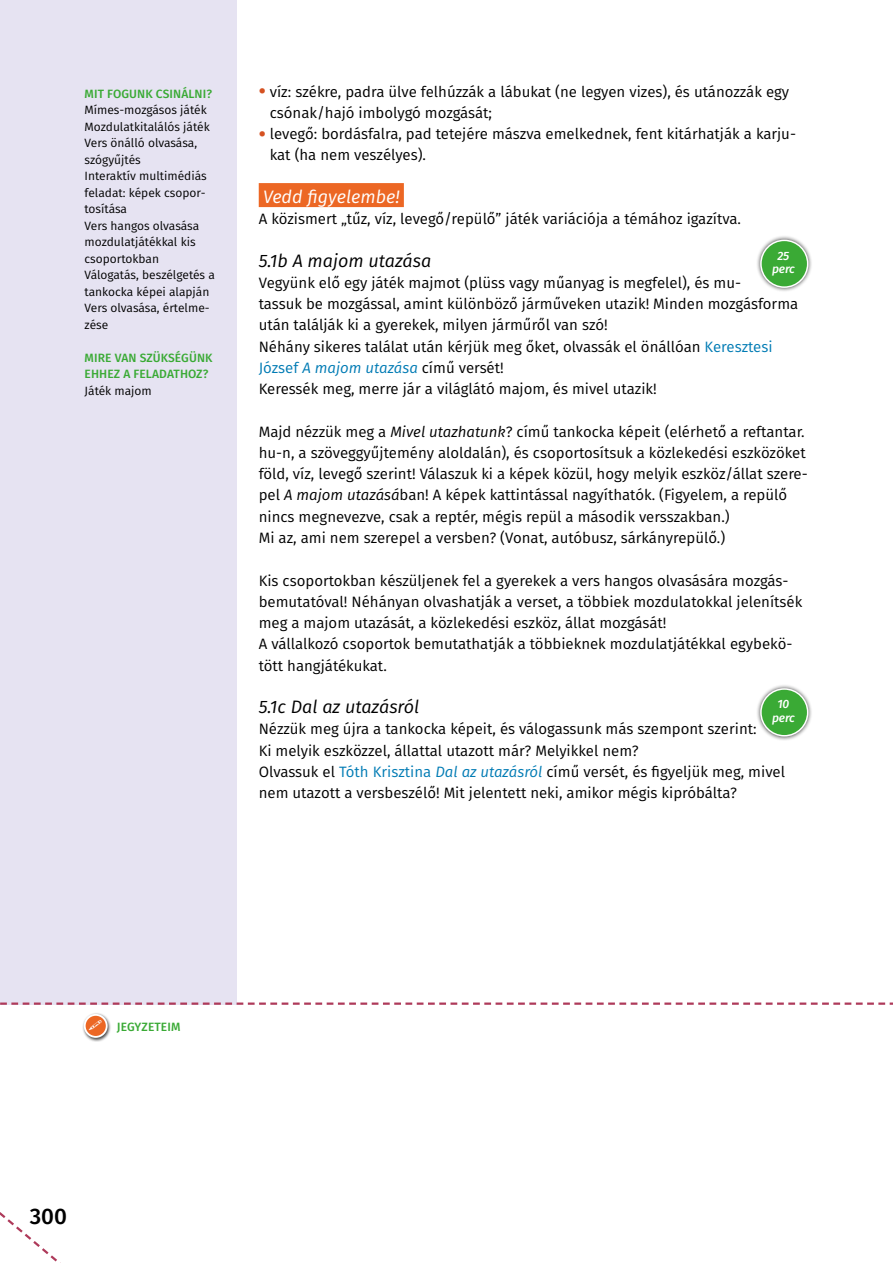
<style>
.page{position:relative;width:893px;height:1263px;background:#fff}
.page>*{position:absolute;margin:0;border:0;box-sizing:border-box;transform-origin:0 0}
.t1{font:500 22.5px "Fira Sans";color:#000}
.t2{font:italic 18px "Fira Sans";color:#000}
.t3{font:italic 18px "Fira Sans";color:#fff}
.t4{font:15px/21.3px "Fira Sans";color:#000}
.t5{font:12px/16.5px "Fira Sans";color:#000}
.t6{font:500 12px/16.5px "Fira Sans";letter-spacing:.01em;color:#3aaa35}
.t7{font:italic 500 12px/13.5px "Fira Sans";letter-spacing:-.01em;color:#fff;text-align:center}
.s1{font-weight:500;font-size:21px;color:#d55121}
.s2{color:#007bb4}
.s3{font-style:italic;color:#007bb4}
.s4{font-style:italic}
</style>
<div class="page">
<div style="left:0;top:0;width:237px;height:1005px;background:#e6e3f2"></div>
<div style="left:82px;top:1012px;width:30px;height:30px;background:#000;opacity:.75"></div>
<svg style="left:85px;top:1015px;width:22px;height:22px"></svg>
<div style="left:84px;top:1014px;width:24px;height:24px;border:2px solid #fff;border-radius:50%"></div>
<div style="left:259px;top:183px;width:145px;height:24px;background:#ec6724"></div>
<svg style="left:0;top:1212px;width:61px;height:51px"></svg>
<svg style="left:0;top:1002px;width:893px;height:3px"></svg>
<div style="left:756px;top:684px;width:57px;height:57px;background:#000;opacity:.75"></div>
<div style="left:761px;top:689px;width:47px;height:47px;background:#3aaa35;border-radius:50%"></div>
<div style="left:760px;top:688px;width:48px;height:48px;border:2px solid #fff;border-radius:50%"></div>
<div style="left:756px;top:235px;width:57px;height:57px;background:#000;opacity:.75"></div>
<div style="left:761px;top:240px;width:47px;height:47px;background:#3aaa35;border-radius:50%"></div>
<div style="left:760px;top:240px;width:48px;height:48px;border:2px solid #fff;border-radius:50%"></div>
<svg style="left:89px;top:1020px;width:13px;height:10px"></svg>
<p class="t6" style="left:85px;top:85px;width:129px">MIT FOGUNK CSINÁLNI?</p>
<p class="t5" style="left:85px;top:102px;width:132px">Mímes-mozgásos játék<br>Mozdulatkitalálós játék<br>Vers önálló olvasása, szógyűjtés<br>Interaktív multimédiás feladat: képek csopor&shy;tosítása<br>Vers hangos olvasása mozdulatjátékkal kis csoportokban<br>Válogatás, beszélgetés a tankocka képei alapján<br>Vers olvasása, értelme&shy;zése</p>
<p class="t6" style="left:85px;top:349px;width:129px">MIRE VAN SZÜKSÉGÜNK<br>EHHEZ A FELADATHOZ?</p>
<p class="t5" style="left:85px;top:382px;width:69px">Játék majom</p>
<p class="t4" style="left:270px;top:80px;width:521px;text-indent:-11px"><span class="s1">•</span> víz: székre, padra ülve felhúzzák a lábukat (ne legyen vizes), és utánozzák egy csónak/hajó imbolygó mozgását;</p>
<p class="t4" style="left:270px;top:123px;width:528px;text-indent:-11px"><span class="s1">•</span> levegő: bordásfalra, pad tetejére mászva emelkednek, fent kitárhatják a karju&shy;kat (ha nem veszélyes).</p>
<p class="t3" style="left:263px;top:183px;width:138px">Vedd figyelembe!</p>
<p class="t4" style="left:259px;top:208px;width:484px">A közismert „tűz, víz, levegő/repülő” játék variációja a témához igazítva.</p>
<p class="t2" style="left:259px;top:247px;width:174px">5.1b A majom utazása</p>
<p class="t4" style="left:259px;top:272px;width:541px">Vegyünk elő egy játék majmot (plüss vagy műanyag is megfelel), és mu-<br>tassuk be mozgással, amint különböző járműveken utazik! Minden mozgásforma után találják ki a gyerekek, milyen járműről van szó!<br>Néhány sikeres találat után kérjük meg őket, olvassák el önállóan <span class="s2">Keresztesi József</span> <span class="s3">A majom utazása</span> című versét!<br>Keressék meg, merre jár a világlátó majom, és mivel utazik!</p>
<p class="t4" style="left:259px;top:420px;width:551px">Majd nézzük meg a <span class="s4">Mivel utazhatunk</span>? című tankocka képeit (elérhető a reftantar. hu-n, a szöveggyűjtemény aloldalán), és csoportosítsuk a közlekedési eszközöket föld, víz, levegő szerint! Válaszuk ki a képek közül, hogy melyik eszköz/állat szere&shy;pel <span class="s4">A majom utazásá</span>ban! A képek kattintással nagyíthatók. (Figyelem, a repülő nincs megnevezve, csak a reptér, mégis repül a második versszakban.)<br>Mi az, ami nem szerepel a versben? (Vonat, autóbusz, sárkányrepülő.)</p>
<p class="t4" style="left:259px;top:569px;width:545px">Kis csoportokban készüljenek fel a gyerekek a vers hangos olvasására mozgás&shy;bemutatóval! Néhányan olvashatják a verset, a többiek mozdulatokkal jelenítsék meg a majom utazását, a közlekedési eszköz, állat mozgását!<br>A vállalkozó csoportok bemutathatják a többieknek mozdulatjátékkal egybekö&shy;tött hangjátékukat.</p>
<p class="t2" style="left:259px;top:694px;width:162px">5.1c Dal az utazásról</p>
<p class="t4" style="left:259px;top:718px;width:528px">Nézzük meg újra a tankocka képeit, és válogassunk más szempont szerint:<br>Ki melyik eszközzel, állattal utazott már? Melyikkel nem?<br>Olvassuk el <span class="s2">Tóth Krisztina</span> <span class="s3">Dal az utazásról</span> című versét, és figyeljük meg, mivel nem utazott a versbeszélő! Mit jelentett neki, amikor mégis kipróbálta?</p>
<p class="t7" style="left:772px;top:248px;width:24px">25 perc</p>
<p class="t7" style="left:772px;top:697px;width:24px">10 perc</p>
<p class="t6" style="left:117px;top:1017px;width:65px">JEGYZETEIM</p>
<h1 class="t1" style="left:30px;top:1198px;width:39px">300</h1>
</div>
